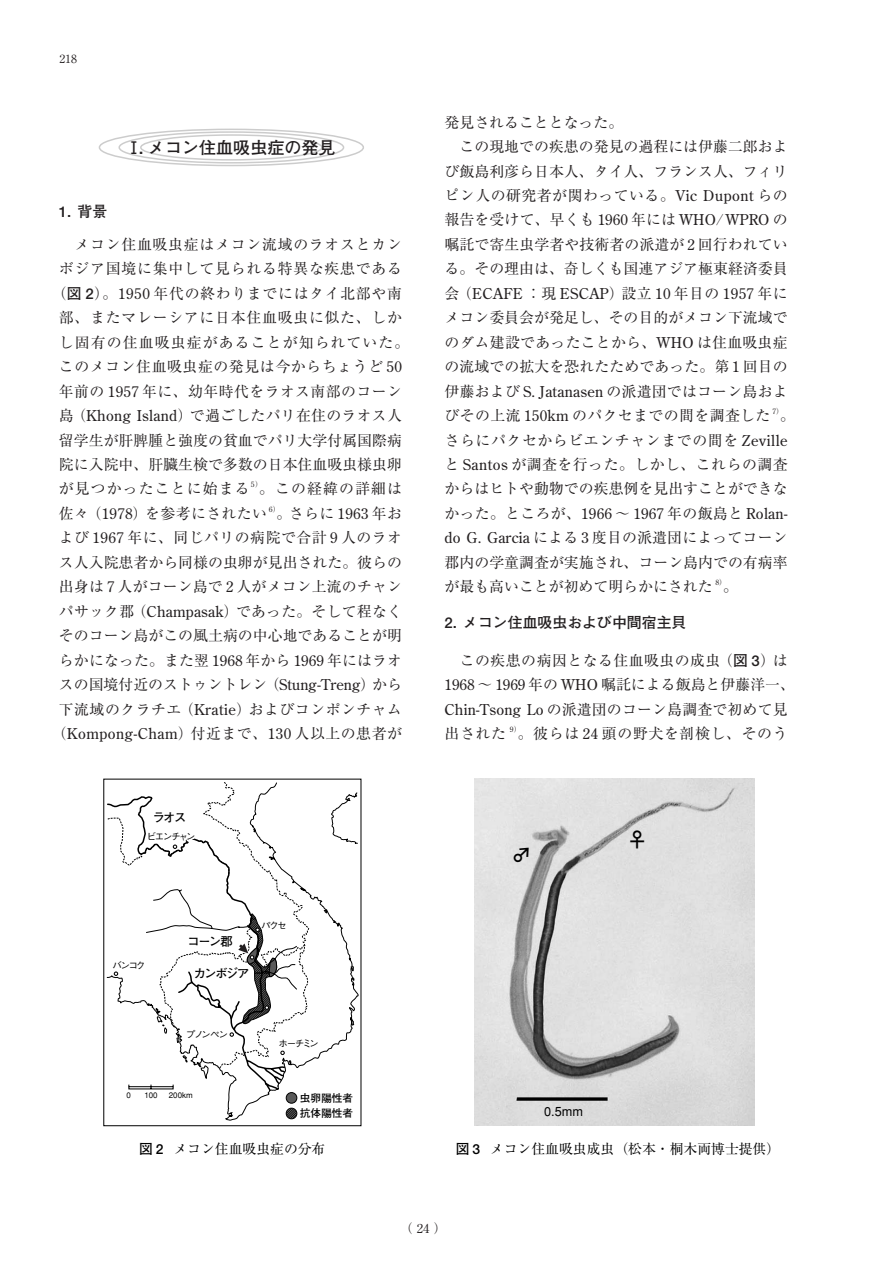
<style>
.page{position:relative;width:893px;height:1262px;background:#fff}
.page>*{position:absolute;margin:0;border:0;box-sizing:border-box;transform-origin:0 0}
.t1{font:700 20.25px "Futo Go B101";color:#000}
.t2{font:700 16.95px "Futo Go B101";color:#231f20}
.t3{font:14.85px/24.5px "Ryumin";letter-spacing:.015em;color:#231f20}
.t4{font:14.85px "Ryumin";letter-spacing:.05em;color:#231f20}
.t5{font:14.85px "Century Old Style";letter-spacing:.03em;color:#231f20}
.t6{font:14.85px "Ryumin";letter-spacing:.045em;color:#231f20}
.t7{font:14.85px "Ryumin";letter-spacing:.075em;color:#231f20}
.t8{font:14.85px "Ryumin";letter-spacing:.035em;color:#231f20}
.t9{font:14.85px "Ryumin";letter-spacing:.04em;color:#231f20}
.t10{font:700 14.85px "Futo Go B101";color:#231f20}
.t11{font:13.8px "Ryumin";color:#000}
.t12{font:500 12.75px "Gothic BBB";color:#000}
.t13{font:12.75px "Ryumin";color:#231f20}
.t14{font:700 12.15px "Futo Go B101";letter-spacing:-.115em;color:#000}
.t15{font:11.7px "Ryumin";color:#231f20}
.t16{font:700 10.65px/15.6px "Futo Go B101";color:#000}
.t17{font:500 9.6px "Gothic BBB";letter-spacing:-.165em;color:#000}
.t18{font:500 7.95px "Gothic BBB";color:#000}
.t19{font:7.5px "Century Old Style";color:#231f20}
.s1{font-family:"Futo Go B101";font-weight:700}
.s2{font-family:"Century Old Style"}
.s3{font-family:"Ryumin"}
.s4{color:#fff}
</style>
<div class="page">
<svg style="left:98px;top:128px;width:266px;height:39px"></svg>
<svg style="left:225px;top:792px;width:133px;height:328px"></svg>
<svg style="left:106px;top:782px;width:203px;height:310px"></svg>
<img style="left:475px;top:778px;width:279px;height:347px">
<p class="t15" style="left:59px;top:55px;width:19px">218</p>
<p class="t2" style="left:125px;top:141px;width:211px">Ⅰ. メコン住血吸虫症の発見</p>
<p class="t10" style="left:59px;top:206px;width:50px">1. 背景</p>
<p class="t4" style="left:74px;top:239px;width:329px">メコン住血吸虫症はメコン流域のラオスとカン</p>
<p class="t4" style="left:59px;top:264px;width:344px">ボジア国境に集中して見られる特異な疾患である</p>
<p class="t6" style="left:51px;top:288px;width:352px">（<span class="s1">図 2</span>）。<span class="s2">1950</span> 年代の終わりまでにはタイ北部や南</p>
<p class="t4" style="left:59px;top:312px;width:344px">部、またマレーシアに日本住血吸虫に似た、しか</p>
<p class="t7" style="left:59px;top:337px;width:352px">し固有の住血吸虫症があることが知られていた。</p>
<p class="t9" style="left:59px;top:361px;width:344px">このメコン住血吸虫症の発見は今からちょうど <span class="s2">50</span></p>
<p class="t3" style="left:59px;top:381px;width:344px">年前の <span class="s2">1957</span> 年に、幼年時代をラオス南部のコーン</p>
<p class="t3" style="left:59px;top:405px;width:344px">島（<span class="s2">Khong Island</span>）で過ごしたパリ在住のラオス人</p>
<p class="t3" style="left:59px;top:430px;width:344px">留学生が肝脾腫と強度の貧血でパリ大学付属国際病</p>
<p class="t3" style="left:59px;top:454px;width:344px">院に入院中、肝臓生検で多数の日本住血吸虫様虫卵</p>
<p class="t7" style="left:59px;top:484px;width:192px">が見つかったことに始まる</p>
<p class="t19" style="left:251px;top:481px;width:13px">5<span class="s3">）</span></p>
<p class="t3" style="left:59px;top:478px;width:344px;text-indent:200px">。この経緯の詳細は佐々（<span class="s2">1978</span>）を参考にされたい</p>
<p class="t19" style="left:269px;top:506px;width:13px">6<span class="s3">）</span></p>
<p class="t3" style="left:59px;top:503px;width:344px;text-align:justify;text-indent:218px">。さらに <span class="s2">1963</span> 年および <span class="s2">1967</span> 年に、同じパリの病院で合計 <span class="s2">9</span> 人のラオス人入院患者から同様の虫卵が見出された。彼らの出身は <span class="s2">7</span> 人がコーン島で <span class="s2">2</span> 人がメコン上流のチャンパサック郡（<span class="s2">Champasak</span>）であった。そして程なくそのコーン島がこの風土病の中心地であることが明らかになった。また翌 <span class="s2">1968</span> 年から <span class="s2">1969</span> 年にはラオスの国境付近のストゥントレン（<span class="s2">Stung-Treng</span>）から下流域のクラチエ（<span class="s2">Kratie</span>）およびコンポンチャム</p>
<p class="t5" style="left:51px;top:727px;width:352px"><span class="s3">（</span>Kompong-Cham<span class="s3">）付近まで、</span>130 <span class="s3">人以上の患者が</span></p>
<p class="t14" style="left:153px;top:813px;width:35px">ラオス</p>
<p class="t17" style="left:147px;top:833px;width:50px"><span class="s4">ビ</span>エンチャン</p>
<p class="t17" style="left:112px;top:961px;width:35px">バンコク</p>
<p class="t14" style="left:188px;top:937px;width:46px">コーン郡</p>
<p class="t14" style="left:194px;top:969px;width:57px">カンボジア</p>
<p class="t17" style="left:261px;top:921px;width:27px">パクセ</p>
<p class="t17" style="left:186px;top:1030px;width:44px">プノンペン</p>
<p class="t18" style="left:127px;top:1091px;width:6px">0</p>
<p class="t18" style="left:144px;top:1091px;width:15px">100</p>
<p class="t18" style="left:169px;top:1091px;width:25px">200km</p>
<p class="t17" style="left:278px;top:1039px;width:42px">ホーチミン</p>
<p class="t16" style="left:300px;top:1091px;width:55px">虫卵陽性者抗体陽性者</p>
<p class="t11" style="left:139px;top:1144px;width:188px"><span class="s1">図 2</span> メコン住血吸虫症の分布</p>
<p class="t3" style="left:444px;top:112px;width:180px">発見されることとなった。</p>
<p class="t3" style="left:459px;top:136px;width:329px">この現地での疾患の発見の過程には伊藤二郎およ</p>
<p class="t3" style="left:444px;top:161px;width:344px">び飯島利彦ら日本人、タイ人、フランス人、フィリ</p>
<p class="t8" style="left:444px;top:190px;width:344px">ピン人の研究者が関わっている。<span class="s2">Vic Dupont</span> らの</p>
<p class="t3" style="left:444px;top:210px;width:344px">報告を受けて、早くも <span class="s2">1960</span> 年には <span class="s2">WHO</span>/<span class="s2">WPRO</span> の</p>
<p class="t3" style="left:444px;top:234px;width:344px">嘱託で寄生虫学者や技術者の派遣が <span class="s2">2</span> 回行われてい</p>
<p class="t3" style="left:444px;top:258px;width:344px">る。その理由は、奇しくも国連アジア極東経済委員</p>
<p class="t5" style="left:444px;top:287px;width:344px"><span class="s3">会（</span>ECAFE <span class="s3">：現</span> ESCAP<span class="s3">）設立</span> 10 <span class="s3">年目の</span> 1957 <span class="s3">年に</span></p>
<p class="t3" style="left:444px;top:307px;width:344px;text-align:justify">メコン委員会が発足し、その目的がメコン下流域でのダム建設であったことから、<span class="s2">WHO</span> は住血吸虫症の流域での拡大を恐れたためであった。第 <span class="s2">1</span> 回目の伊藤および <span class="s2">S. Jatanasen</span> の派遣団ではコーン島およびその上流 <span class="s2">150km</span> のパクセまでの間を調査した</p>
<p class="t19" style="left:772px;top:408px;width:13px">7<span class="s3">）</span></p>
<p class="t3" style="left:444px;top:405px;width:352px;text-indent:335px">。さらにパクセからビエンチャンまでの間を <span class="s2">Zeville</span>と <span class="s2">Santos</span> が調査を行った。しかし、これらの調査からはヒトや動物での疾患例を見出すことができなかった。ところが、<span class="s2">1966</span> ～ <span class="s2">1967</span> 年の飯島と <span class="s2">Rolan&shy;do G. Garcia</span> による <span class="s2">3</span> 度目の派遣団によってコーン郡内の学童調査が実施され、コーン島内での有病率が最も高いことが初めて明らかにされた</p>
<p class="t19" style="left:715px;top:579px;width:13px">8<span class="s3">）</span></p>
<p class="t3" style="left:723px;top:576px;width:16px">。</p>
<p class="t10" style="left:444px;top:617px;width:243px">2. メコン住血吸虫および中間宿主貝</p>
<p class="t3" style="left:444px;top:650px;width:352px;text-indent:15px">この疾患の病因となる住血吸虫の成虫（<span class="s1">図 3</span>）は<br><span class="s2">1968</span> ～ <span class="s2">1969</span> 年の <span class="s2">WHO</span> 嘱託による飯島と伊藤洋一、<br><span class="s2">Chin-Tsong Lo</span> の派遣団のコーン島調査で初めて見出された</p>
<p class="t19" style="left:509px;top:726px;width:13px">9<span class="s3">）</span></p>
<p class="t6" style="left:517px;top:728px;width:271px">。彼らは <span class="s2">24</span> 頭の野犬を剖検し、そのう</p>
<h1 class="t1" style="left:512px;top:846px;width:22px">♂</h1>
<h1 class="t1" style="left:627px;top:832px;width:22px">♀</h1>
<p class="t12" style="left:544px;top:1106px;width:40px">0.5mm</p>
<p class="t11" style="left:456px;top:1143px;width:326px"><span class="s1">図 3</span> メコン住血吸虫成虫（松本・桐木両博士提供）</p>
<p class="t13" style="left:400px;top:1223px;width:48px">（ 24 ）</p>
</div>
